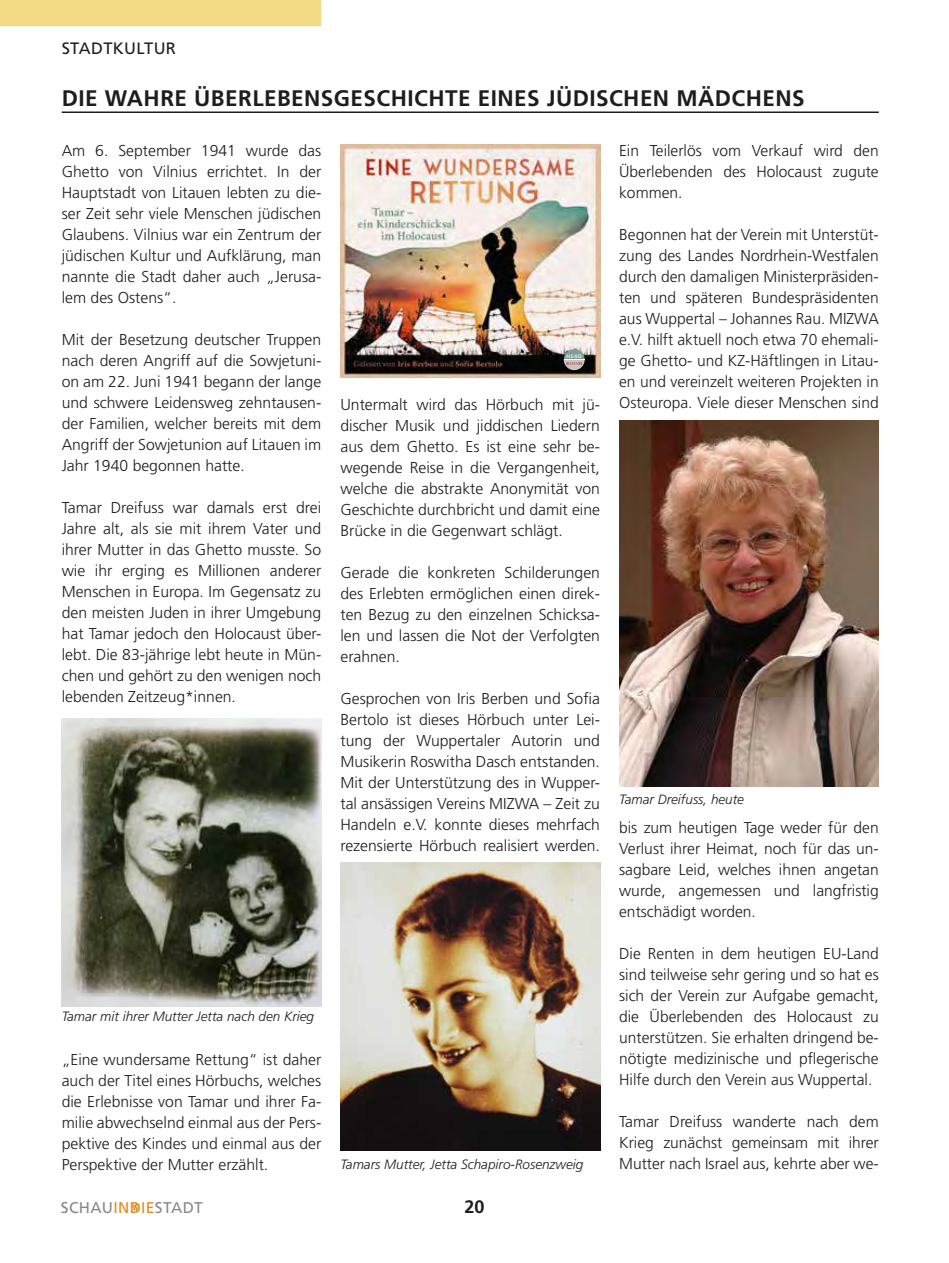
<style>
.page{position:relative;width:949px;height:1263px;background:#fff}
.page>*{position:absolute;margin:0;border:0;box-sizing:border-box;transform-origin:0 0}
.t1{font:700 22.5px "Frutiger LT";letter-spacing:.02em;color:#1d1d1b}
.t2{font:700 18px "Frutiger LT";color:#1d1d1b}
.t3{font:16.5px "Frutiger LT";letter-spacing:.02em;color:#1d1d1b}
.t4{font:300 15.75px/21px "Frutiger LT";color:#1d1d1b;text-align:justify}
.t5{font:15.6px "Frutiger LT";letter-spacing:.02em;color:#878787}
.t6{font:italic 300 13.5px "Frutiger LT";color:#1d1d1b}
.t7{font:6.75px "The Sans CV Caps";color:#fff}
.t8{font:6.75px "Bembo CVSC";color:#ae1917}
.s1{color:#df8b1f}
</style>
<div class="page">
<svg style="left:132px;top:1204px;width:6px;height:7px"></svg>
<hr style="left:62px;top:111px;width:816px;height:2px;background:#1d1d1b">
<div style="left:0;top:0;width:321px;height:26px;background:#f3da85"></div>
<img style="left:340px;top:145px;width:260px;height:233px">
<svg style="left:563px;top:349px;width:21px;height:21px"></svg>
<img style="left:340px;top:862px;width:260px;height:288px">
<img style="left:62px;top:719px;width:259px;height:287px">
<img style="left:619px;top:420px;width:259px;height:367px">
<p class="t3" style="left:62px;top:38px;width:116px">STADTKULTUR</p>
<h1 class="t1" style="left:62px;top:85px;width:744px">DIE WAHRE ÜBERLEBENSGESCHICHTE EINES JÜDISCHEN MÄDCHENS</h1>
<p class="t4" style="left:62px;top:141px;width:261px">Am 6. September 1941 wurde das Ghetto von Vilnius errichtet. In der Hauptstadt von Litauen lebten zu die&shy;ser Zeit sehr viele Menschen jüdischen Glaubens. Vilnius war ein Zentrum der jüdischen Kultur und Aufklärung, man nannte die Stadt daher auch „Jerusa&shy;lem des Ostens“.</p>
<p class="t4" style="left:62px;top:330px;width:261px">Mit der Besetzung deutscher Truppen nach deren Angriff auf die Sowjetuni&shy;on am 22. Juni 1941 begann der lange und schwere Leidensweg zehntausen&shy;der Familien, welcher bereits mit dem Angriff der Sowjetunion auf Litauen im Jahr 1940 begonnen hatte.</p>
<p class="t4" style="left:62px;top:498px;width:261px">Tamar Dreifuss war damals erst drei Jahre alt, als sie mit ihrem Vater und ihrer Mutter in das Ghetto musste. So wie ihr erging es Millionen anderer Menschen in Europa. Im Gegensatz zu den meisten Juden in ihrer Umgebung hat Tamar jedoch den Holocaust über&shy;lebt. Die 83-jährige lebt heute in Mün&shy;chen und gehört zu den wenigen noch lebenden Zeitzeug*innen.</p>
<p class="t7" style="left:566px;top:350px;width:17px">head</p>
<p class="t8" style="left:566px;top:359px;width:18px">room</p>
<p class="t4" style="left:340px;top:394px;width:261px">Untermalt wird das Hörbuch mit jü&shy;discher Musik und jiddischen Liedern aus dem Ghetto. Es ist eine sehr be&shy;wegende Reise in die Vergangenheit, welche die abstrakte Anonymität von Geschichte durchbricht und damit eine Brücke in die Gegenwart schlägt.</p>
<p class="t4" style="left:340px;top:562px;width:261px">Gerade die konkreten Schilderungen des Erlebten ermöglichen einen direk&shy;ten Bezug zu den einzelnen Schicksa&shy;len und lassen die Not der Verfolgten erahnen.</p>
<p class="t4" style="left:340px;top:688px;width:261px">Gesprochen von Iris Berben und Sofia Bertolo ist dieses Hörbuch unter Lei&shy;tung der Wuppertaler Autorin und Musikerin Roswitha Dasch entstanden.<br>Mit der Unterstützung des in Wupper&shy;tal ansässigen Vereins MIZWA – Zeit zu Handeln e.V. konnte dieses mehrfach rezensierte Hörbuch realisiert werden.</p>
<p class="t6" style="left:62px;top:1009px;width:254px">Tamar mit ihrer Mutter Jetta nach den Krieg</p>
<p class="t4" style="left:62px;top:1049px;width:261px">„Eine wundersame Rettung“ ist daher auch der Titel eines Hörbuchs, welches die Erlebnisse von Tamar und ihrer Fa&shy;milie abwechselnd einmal aus der Pers&shy;pektive des Kindes und einmal aus der Perspektive der Mutter erzählt.</p>
<p class="t6" style="left:340px;top:1157px;width:244px">Tamars Mutter, Jetta Schapiro-Rosenzweig</p>
<p class="t5" style="left:61px;top:1198px;width:143px">SCHAU<span class="s1">INDIE</span>STADT</p>
<p class="t2" style="left:464px;top:1196px;width:22px">20</p>
<p class="t4" style="left:619px;top:141px;width:261px">Ein Teilerlös vom Verkauf wird den Überlebenden des Holocaust zugute kommen.</p>
<p class="t4" style="left:619px;top:225px;width:261px">Begonnen hat der Verein mit Unterstüt&shy;zung des Landes Nordrhein-Westfalen durch den damaligen Ministerpräsiden&shy;ten und späteren Bundespräsidenten aus Wuppertal – Johannes Rau. MIZWA e.V. hilft aktuell noch etwa 70 ehemali&shy;ge Ghetto- und KZ-Häftlingen in Litau&shy;en und vereinzelt weiteren Projekten in Osteuropa. Viele dieser Menschen sind</p>
<p class="t6" style="left:619px;top:792px;width:126px">Tamar Dreifuss, heute</p>
<p class="t4" style="left:619px;top:817px;width:261px">bis zum heutigen Tage weder für den Verlust ihrer Heimat, noch für das un&shy;sagbare Leid, welches ihnen angetan wurde, angemessen und langfristig entschädigt worden.</p>
<p class="t4" style="left:619px;top:943px;width:261px">Die Renten in dem heutigen EU-Land sind teilweise sehr gering und so hat es sich der Verein zur Aufgabe gemacht, die Überlebenden des Holocaust zu unterstützen. Sie erhalten dringend be&shy;nötigte medizinische und pflegerische Hilfe durch den Verein aus Wuppertal.</p>
<p class="t4" style="left:619px;top:1111px;width:261px">Tamar Dreifuss wanderte nach dem Krieg zunächst gemeinsam mit ihrer Mutter nach Israel aus, kehrte aber we-</p>
</div>
